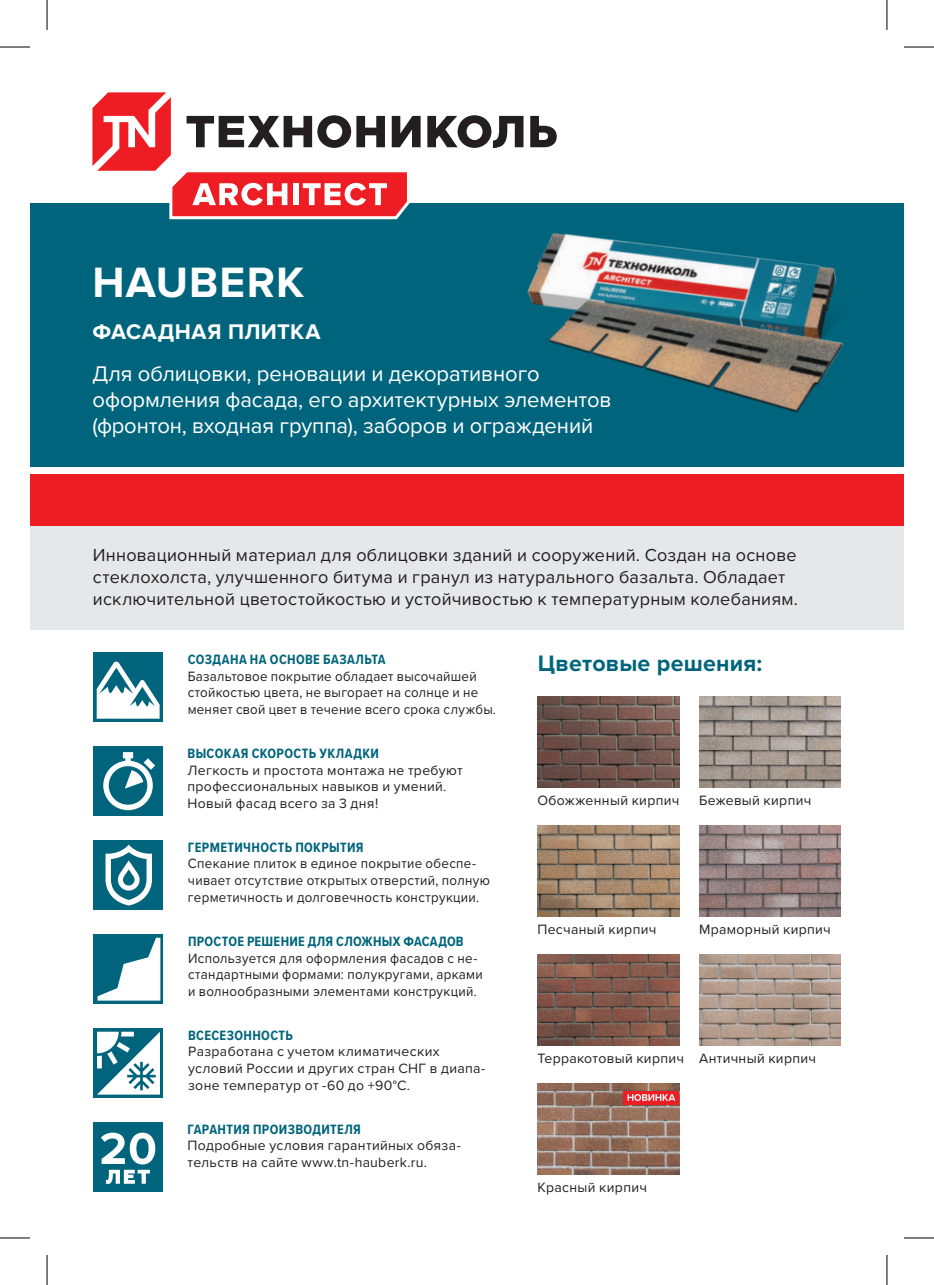
<style>
.page{position:relative;width:934px;height:1285px;background:#fff}
.page>*{position:absolute;margin:0;border:0;box-sizing:border-box;transform-origin:0 0}
.t1{font:700 44px "Proxima Nova";letter-spacing:.025em;color:#fff}
.t2{font:700 23.2px "Proxima Nova";letter-spacing:.01em;color:#00657c}
.t3{font:22px/26px "Proxima Nova";letter-spacing:-.005em;color:#fff}
.t4{font:700 22px "Proxima Nova";letter-spacing:.02em;color:#fff}
.t5{font:18px/22px "Proxima Nova";letter-spacing:.015em;color:#231f20}
.t6{font:14px/16.8px "Proxima Nova";letter-spacing:.025em;color:#231f20}
.t7{font:14px/16.8px "Proxima Nova";letter-spacing:.025em;color:#231f20;scale:.95 1}
.t8{font:700 14px "Proxima Nova Cond";letter-spacing:.025em;color:#00657c}
</style>
<div class="page">
<div style="left:93px;top:652px;width:70px;height:70px;background:#00657c"></div>
<div style="left:93px;top:746px;width:70px;height:70px;background:#00657c"></div>
<div style="left:93px;top:840px;width:70px;height:69px;background:#00657c"></div>
<svg style="left:93px;top:934px;width:70px;height:69px"></svg>
<div style="left:93px;top:1028px;width:70px;height:69px;background:#00657c"></div>
<div style="left:30px;top:203px;width:873px;height:292px;background:#00657c"></div>
<div style="left:30px;top:526px;width:873px;height:104px;background:#e6e7e9"></div>
<div style="left:30px;top:472px;width:873px;height:54px;background:#ee1d23"></div>
<div style="left:30px;top:467px;width:873px;height:7px;background:#fff"></div>
<svg style="left:530px;top:116px;width:26px;height:31px"></svg>
<svg style="left:427px;top:115px;width:96px;height:33px"></svg>
<svg style="left:92px;top:92px;width:328px;height:128px"></svg>
<img style="left:537px;top:696px;width:142px;height:91px">
<img style="left:699px;top:696px;width:141px;height:91px">
<img style="left:537px;top:826px;width:142px;height:90px">
<img style="left:699px;top:826px;width:141px;height:90px">
<img style="left:537px;top:955px;width:142px;height:90px">
<img style="left:537px;top:1083px;width:142px;height:91px">
<img style="left:699px;top:955px;width:141px;height:90px">
<svg style="left:97px;top:661px;width:62px;height:57px"></svg>
<svg style="left:97px;top:937px;width:63px;height:63px"></svg>
<svg style="left:97px;top:1031px;width:63px;height:63px"></svg>
<svg style="left:105px;top:844px;width:47px;height:61px"></svg>
<div style="left:93px;top:1122px;width:70px;height:69px;background:#00657c"></div>
<svg style="left:101px;top:1132px;width:54px;height:52px"></svg>
<svg style="left:103px;top:752px;width:52px;height:58px"></svg>
<img style="left:527px;top:233px;width:317px;height:180px">
<div style="left:623px;top:1090px;width:56px;height:14px;background:#ee1d23"></div>
<svg style="left:627px;top:1094px;width:48px;height:7px"></svg>
<hr style="left:0;top:47px;width:30px;height:1px;background:#000">
<hr style="left:903px;top:47px;width:30px;height:1px;background:#000">
<hr style="left:0;top:1237px;width:30px;height:1px;background:#000">
<hr style="left:903px;top:1237px;width:30px;height:1px;background:#000">
<hr style="left:47px;top:0;width:1px;height:30px;background:#000">
<hr style="left:47px;top:1255px;width:1px;height:30px;background:#000">
<hr style="left:886px;top:0;width:1px;height:30px;background:#000">
<hr style="left:886px;top:1255px;width:1px;height:30px;background:#000">
<h1 class="t1" style="left:92px;top:257px;width:213px">HAUBERK</h1>
<h3 class="t4" style="left:92px;top:318px;width:230px">ФАСАДНАЯ ПЛИТКА</h3>
<h3 class="t3" style="left:92px;top:361px;width:520px">Для облицовки, реновации и декоративного оформления фасада, его архитектурных элементов (фронтон, входная группа), заборов и ограждений</h3>
<p class="t5" style="left:93px;top:544px;width:706px">Инновационный материал для облицовки зданий и сооружений. Создан на основе стеклохолста, улучшенного битума и гранул из натурального базальта. Обладает исключительной цветостойкостью и устойчивостью к температурным колебаниям.</p>
<p class="t8" style="left:188px;top:651px;width:199px">СОЗДАНА НА ОСНОВЕ БАЗАЛЬТА</p>
<p class="t7" style="left:188px;top:668px;width:326px">Базальтовое покрытие обладает высочайшей стойкостью цвета, не выгорает на солнце и не меняет свой цвет в течение всего срока службы.</p>
<p class="t8" style="left:187px;top:745px;width:193px">ВЫСОКАЯ СКОРОСТЬ УКЛАДКИ</p>
<p class="t6" style="left:187px;top:762px;width:277px">Легкость и простота монтажа не требуют профессиональных навыков и умений.<br>Новый фасад всего за 3 дня!</p>
<p class="t8" style="left:188px;top:838px;width:177px">ГЕРМЕТИЧНОСТЬ ПОКРЫТИЯ</p>
<p class="t7" style="left:188px;top:855px;width:319px">Спекание плиток в единое покрытие обеспе&shy;чивает отсутствие открытых отверстий, полную герметичность и долговечность конструкции.</p>
<p class="t8" style="left:188px;top:932px;width:277px">ПРОСТОЕ РЕШЕНИЕ ДЛЯ СЛОЖНЫХ ФАСАДОВ</p>
<p class="t7" style="left:188px;top:949px;width:311px">Используется для оформления фасадов с не&shy;стандартными формами: полукругами, арками и волнообразными элементами конструкций.</p>
<p class="t8" style="left:188px;top:1026px;width:106px">ВСЕСЕЗОННОСТЬ</p>
<p class="t6" style="left:188px;top:1043px;width:298px">Разработана с учетом климатических условий России и других стран СНГ в диапа&shy;зоне температур от -60 до +90°С.</p>
<p class="t8" style="left:187px;top:1120px;width:175px">ГАРАНТИЯ ПРОИЗВОДИТЕЛЯ</p>
<p class="t6" style="left:187px;top:1137px;width:275px">Подробные условия гарантийных обяза&shy;тельств на сайте www.tn-hauberk.ru.</p>
<h2 class="t2" style="left:537px;top:650px;width:226px">Цветовые решения:</h2>
<p class="t6" style="left:537px;top:792px;width:143px">Обожженный кирпич</p>
<p class="t6" style="left:698px;top:792px;width:114px">Бежевый кирпич</p>
<p class="t6" style="left:537px;top:921px;width:120px">Песчаный кирпич</p>
<p class="t6" style="left:698px;top:921px;width:133px">Мраморный кирпич</p>
<p class="t6" style="left:537px;top:1050px;width:148px">Терракотовый кирпич</p>
<p class="t6" style="left:698px;top:1050px;width:118px">Античный кирпич</p>
<p class="t6" style="left:537px;top:1179px;width:111px">Красный кирпич</p>
</div>
